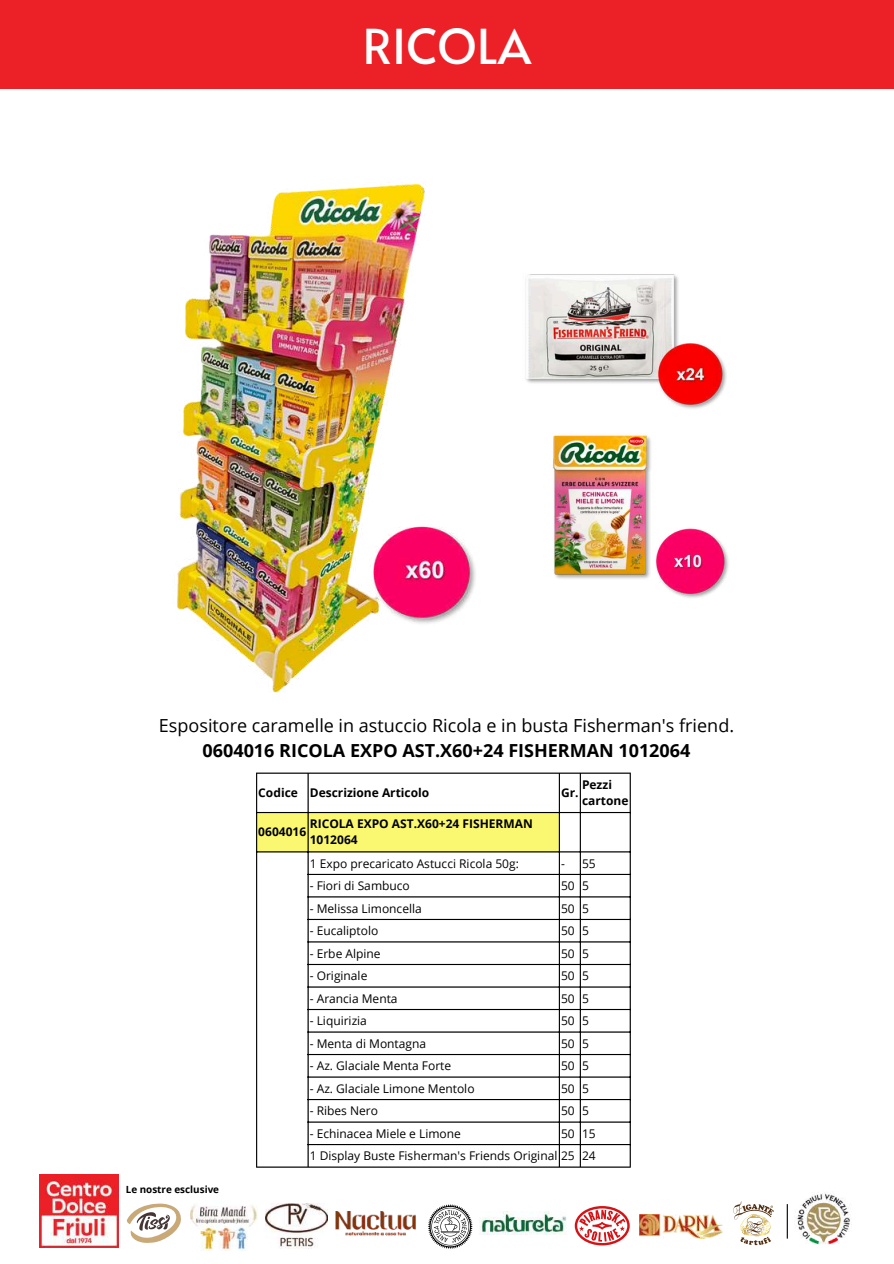
<style>
.page{position:relative;width:894px;height:1264px;background:#fff}
.page>*{position:absolute;margin:0;border:0;box-sizing:border-box;transform-origin:0 0}
.t1{font:48px "Alata";color:#fff}
.t2{font:18px "Open Sans";color:#000}
.t3{font:700 18px "Open Sans";color:#000}
.t4{font:12px/22.5px "Open Sans";color:#000;text-align:right}
.t5{font:700 12px/16px "Open Sans";color:#000}
.t6{font:700 9.9px "Open Sans";color:#000}
</style>
<div class="page">
<div style="left:0;top:0;width:893px;height:89px;background:#ec2127"></div>
<img style="left:190px;top:1205px;width:67px;height:45px">
<img style="left:479px;top:1211px;width:88px;height:23px">
<svg style="left:127px;top:1203px;width:54px;height:39px"></svg>
<svg style="left:574px;top:1206px;width:55px;height:39px"></svg>
<svg style="left:733px;top:1201px;width:40px;height:44px"></svg>
<svg style="left:428px;top:1204px;width:44px;height:45px"></svg>
<img style="left:335px;top:1211px;width:81px;height:25px">
<img style="left:639px;top:1214px;width:83px;height:24px">
<img style="left:40px;top:1174px;width:78px;height:73px">
<img style="left:265px;top:1203px;width:62px;height:45px">
<img style="left:797px;top:1192px;width:55px;height:53px">
<hr style="left:786px;top:1204px;width:1px;height:34px;background:#000">
<img style="left:177px;top:183px;width:299px;height:510px">
<img style="left:525px;top:274px;width:204px;height:324px">
<div style="left:257px;top:813px;width:301px;height:38px;background:#faf871"></div>
<hr style="left:256px;top:773px;width:1px;height:393px;background:#000">
<hr style="left:307px;top:773px;width:1px;height:393px;background:#000">
<hr style="left:558px;top:773px;width:1px;height:393px;background:#000">
<hr style="left:579px;top:773px;width:1px;height:393px;background:#000">
<hr style="left:629px;top:773px;width:1px;height:393px;background:#000">
<hr style="left:256px;top:772px;width:374px;height:1px;background:#000">
<hr style="left:256px;top:812px;width:374px;height:1px;background:#000">
<hr style="left:256px;top:851px;width:374px;height:1px;background:#000">
<hr style="left:307px;top:873px;width:323px;height:2px;background:#000">
<hr style="left:307px;top:896px;width:323px;height:1px;background:#000">
<hr style="left:307px;top:918px;width:323px;height:2px;background:#000">
<hr style="left:307px;top:941px;width:323px;height:1px;background:#000">
<hr style="left:307px;top:963px;width:323px;height:2px;background:#000">
<hr style="left:307px;top:986px;width:323px;height:1px;background:#000">
<hr style="left:307px;top:1008px;width:323px;height:2px;background:#000">
<hr style="left:307px;top:1031px;width:323px;height:1px;background:#000">
<hr style="left:307px;top:1053px;width:323px;height:2px;background:#000">
<hr style="left:307px;top:1076px;width:323px;height:1px;background:#000">
<hr style="left:307px;top:1098px;width:323px;height:2px;background:#000">
<hr style="left:307px;top:1121px;width:323px;height:1px;background:#000">
<hr style="left:307px;top:1143px;width:323px;height:2px;background:#000">
<hr style="left:256px;top:1166px;width:374px;height:1px;background:#000">
<h1 class="t1" style="left:362px;top:11px;width:170px">RICOLA</h1>
<h2 class="t2" style="left:159px;top:712px;width:576px">Espositore caramelle in astuccio Ricola e in busta Fisherman's friend.</h2>
<h2 class="t3" style="left:202px;top:737px;width:489px">0604016 RICOLA EXPO AST.X60+24 FISHERMAN 1012064</h2>
<p class="t6" style="left:126px;top:1182px;width:95px">Le nostre esclusive</p>
<p class="t5" style="left:258px;top:784px;width:172px">Codice Descrizione Articolo</p>
<p class="t5" style="left:561px;top:784px;width:19px">Gr.</p>
<p class="t5" style="left:582px;top:776px;width:48px">Pezzi cartone</p>
<p class="t5" style="left:258px;top:823px;width:49px">0604016</p>
<p class="t5" style="left:310px;top:815px;width:224px">RICOLA EXPO AST.X60+24 FISHERMAN<br>1012064</p>
<p class="t4" style="left:310px;top:851px;width:210px">1 Expo precaricato Astucci Ricola 50g:</p>
<p class="t4" style="left:561px;top:851px;width:36px">- 55</p>
<p class="t4" style="left:310px;top:874px;width:101px">- Fiori di Sambuco</p>
<p class="t4" style="left:561px;top:874px;width:29px">50 5</p>
<p class="t4" style="left:310px;top:896px;width:113px">- Melissa Limoncella</p>
<p class="t4" style="left:561px;top:896px;width:29px">50 5</p>
<p class="t4" style="left:310px;top:919px;width:70px">- Eucaliptolo</p>
<p class="t4" style="left:561px;top:919px;width:29px">50 5</p>
<p class="t4" style="left:310px;top:941px;width:72px">- Erbe Alpine</p>
<p class="t4" style="left:561px;top:941px;width:29px">50 5</p>
<p class="t4" style="left:310px;top:964px;width:59px">- Originale</p>
<p class="t4" style="left:561px;top:964px;width:29px">50 5</p>
<p class="t4" style="left:310px;top:986px;width:89px">- Arancia Menta</p>
<p class="t4" style="left:561px;top:986px;width:29px">50 5</p>
<p class="t4" style="left:310px;top:1009px;width:59px">- Liquirizia</p>
<p class="t4" style="left:561px;top:1009px;width:29px">50 5</p>
<p class="t4" style="left:310px;top:1031px;width:118px">- Menta di Montagna</p>
<p class="t4" style="left:561px;top:1031px;width:29px">50 5</p>
<p class="t4" style="left:310px;top:1054px;width:143px">- Az. Glaciale Menta Forte</p>
<p class="t4" style="left:561px;top:1054px;width:29px">50 5</p>
<p class="t4" style="left:310px;top:1076px;width:166px">- Az. Glaciale Limone Mentolo</p>
<p class="t4" style="left:561px;top:1076px;width:29px">50 5</p>
<p class="t4" style="left:310px;top:1099px;width:70px">- Ribes Nero</p>
<p class="t4" style="left:561px;top:1099px;width:29px">50 5</p>
<p class="t4" style="left:310px;top:1121px;width:153px">- Echinacea Miele e Limone</p>
<p class="t4" style="left:310px;top:1121px;width:287px">50 15<br>1 Display Buste Fisherman's Friends Original 25 24</p>
</div>
